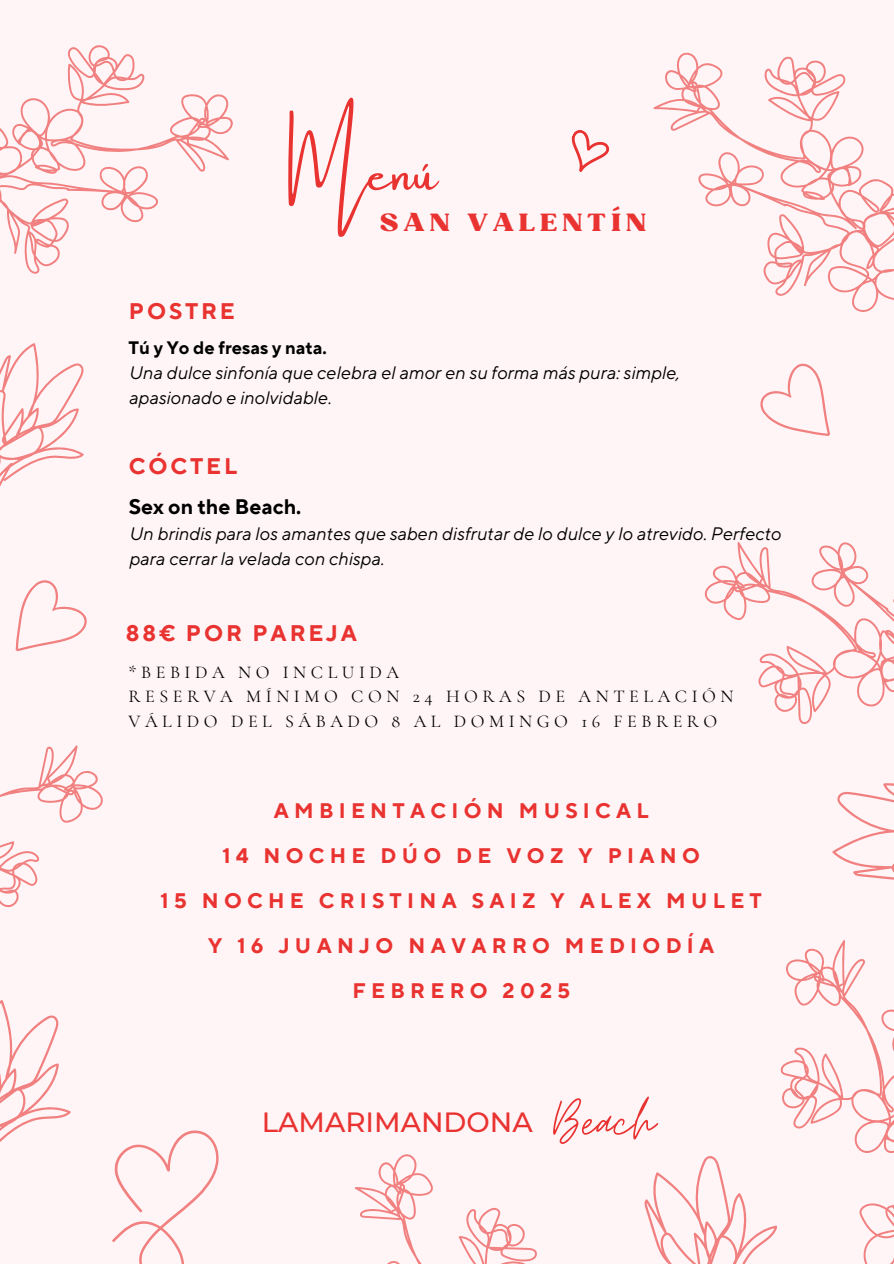
<style>
.page{position:relative;width:894px;height:1264px;background:#fff}
.page>*{position:absolute;margin:0;border:0;box-sizing:border-box;transform-origin:0 0}
.t1{font:64.8px "Moon Time";color:#e93331}
.t2{font:50.4px "Amsterdam One";color:#e93331}
.t3{font:500 27.75px "Montserrat";color:#e93331}
.t4{font:24px "Bugaki";letter-spacing:.19em;color:#e93331}
.t5{font:700 22.5px "TT Norms Pro";letter-spacing:.125em;color:#e93331}
.t6{font:700 21px "TT Norms Pro";letter-spacing:.25em;color:#e93331}
.t7{font:700 21px "TT Norms Pro";color:#000}
.t8{font:italic 18px/24.8px "TT Norms Pro";color:#000}
.t9{font:18px "Cormorant Garamond";letter-spacing:.25em;color:#000}
.t10{font:700 18px "TT Norms Pro";color:#000}
</style>
<div class="page">
<div style="left:0;top:0;width:893px;height:1263px;background:#fff5f7"></div>
<svg style="left:355px;top:1154px;width:182px;height:109px"></svg>
<svg style="left:704px;top:542px;width:189px;height:182px"></svg>
<svg style="left:653px;top:52px;width:240px;height:260px"></svg>
<svg style="left:644px;top:1172px;width:25px;height:91px"></svg>
<svg style="left:832px;top:783px;width:61px;height:97px"></svg>
<svg style="left:669px;top:940px;width:224px;height:323px"></svg>
<svg style="left:0;top:45px;width:233px;height:229px"></svg>
<svg style="left:0;top:343px;width:87px;height:309px"></svg>
<svg style="left:760px;top:363px;width:70px;height:73px"></svg>
<svg style="left:0;top:745px;width:219px;height:518px"></svg>
<svg style="left:571px;top:130px;width:39px;height:42px"></svg>
<p class="t5" style="left:129px;top:297px;width:107px">POSTRE</p>
<p class="t2" style="left:288px;top:146px;width:151px">Menú</p>
<p class="t4" style="left:380px;top:207px;width:268px">SAN VALENTÍN</p>
<h5 class="t10" style="left:128px;top:337px;width:200px">Tú y Yo de fresas y nata.</h5>
<h4 class="t8" style="left:128px;top:361px;width:552px">Una dulce sinfonía que celebra el amor en su forma más pura: simple,</h4>
<p class="t8" style="left:128px;top:386px;width:204px">apasionado e inolvidable.</p>
<p class="t5" style="left:129px;top:453px;width:110px">CÓCTEL</p>
<p class="t7" style="left:129px;top:494px;width:174px">Sex on the Beach.</p>
<p class="t8" style="left:129px;top:522px;width:653px">Un brindis para los amantes que saben disfrutar de lo dulce y lo atrevido. Perfecto para cerrar la velada con chispa.</p>
<p class="t5" style="left:126px;top:620px;width:233px">88€ POR PAREJA</p>
<h4 class="t9" style="left:128px;top:661px;width:272px">*BEBIDA NO INCLUIDA</h4>
<p class="t9" style="left:128px;top:686px;width:606px">RESERVA MÍNIMO CON 24 HORAS DE ANTELACIÓN</p>
<p class="t9" style="left:128px;top:710px;width:590px">VÁLIDO DEL SÁBADO 8 AL DOMINGO 16 FEBRERO</p>
<p class="t6" style="left:274px;top:797px;width:376px">AMBIENTACIÓN MUSICAL</p>
<h4 class="t6" style="left:222px;top:842px;width:478px">14 NOCHE DÚO DE VOZ Y PIANO</h4>
<p class="t6" style="left:160px;top:887px;width:602px">15 NOCHE CRISTINA SAIZ Y ALEX MULET</p>
<p class="t6" style="left:208px;top:932px;width:507px">Y 16 JUANJO NAVARRO MEDIODÍA</p>
<p class="t6" style="left:352px;top:977px;width:219px">FEBRERO 2025</p>
<p class="t3" style="left:261px;top:1105px;width:272px">LAMARIMANDONA</p>
<h2 class="t1" style="left:553px;top:1082px;width:103px">Beach</h2>
</div>
